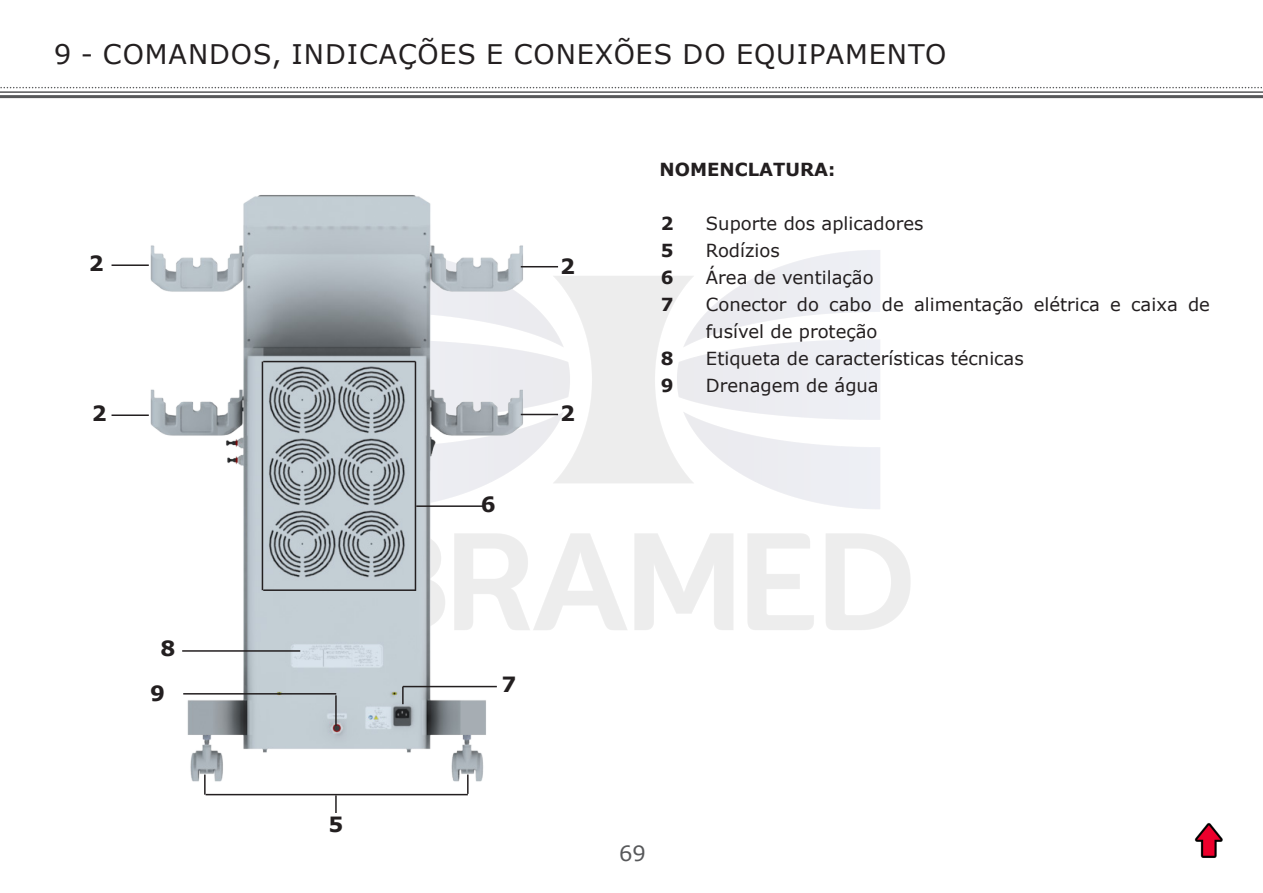
<style>
.page{position:relative;width:1263px;height:893px;background:#fff}
.page>*{position:absolute;margin:0;border:0;box-sizing:border-box;transform-origin:0 0}
.TITULO_1{font:27px "Verdana";letter-spacing:.035em;color:#231f20}
.Texto{font:700 21px "Verdana";color:#231f20}
.t1{font:21px "Verdana";color:#57585a}
.Texto-2{font:18px/27px "Verdana";color:#231f20}
.Texto-3{font:700 18px "Verdana";color:#231f20}
</style>
<div class="page">
<svg style="left:0;top:87px;width:1262px;height:1px"></svg>
<hr style="left:0;top:91px;width:1263px;height:2px;background:#57585a">
<hr style="left:0;top:95px;width:1263px;height:3px;background:#57585a">
<img style="left:1194px;top:823px;width:29px;height:35px">
<img style="left:111px;top:195px;width:470px;height:587px">
<hr style="left:521px;top:266px;width:37px;height:1px;background:#231f20">
<hr style="left:521px;top:414px;width:37px;height:1px;background:#231f20">
<hr style="left:112px;top:264px;width:37px;height:2px;background:#231f20">
<hr style="left:112px;top:414px;width:37px;height:2px;background:#231f20">
<hr style="left:204px;top:774px;width:2px;height:21px;background:#231f20">
<hr style="left:467px;top:774px;width:2px;height:20px;background:#231f20">
<hr style="left:206px;top:794px;width:262px;height:1px;background:#231f20">
<svg style="left:335px;top:795px;width:2px;height:18px"></svg>
<hr style="left:262px;top:362px;width:1px;height:228px;background:#231f20">
<hr style="left:263px;top:361px;width:152px;height:1px;background:#231f20">
<hr style="left:263px;top:589px;width:152px;height:2px;background:#231f20">
<hr style="left:415px;top:362px;width:1px;height:229px;background:#231f20">
<hr style="left:416px;top:505px;width:68px;height:2px;background:#231f20">
<svg style="left:402px;top:687px;width:2px;height:17px"></svg>
<hr style="left:403px;top:686px;width:94px;height:1px;background:#231f20">
<hr style="left:182px;top:650px;width:118px;height:2px;background:#231f20">
<hr style="left:335px;top:695px;width:2px;height:31px;background:#231f20">
<hr style="left:183px;top:693px;width:153px;height:2px;background:#231f20">
<p class="TITULO_1" style="left:54px;top:36px;width:894px">9 - COMANDOS, INDICAÇÕES E CONEXÕES DO EQUIPAMENTO</p>
<p class="Texto" style="left:89px;top:249px;width:16px">2</p>
<p class="Texto" style="left:560px;top:251px;width:16px">2</p>
<p class="Texto" style="left:92px;top:399px;width:16px">2</p>
<p class="Texto" style="left:560px;top:398px;width:16px">2</p>
<p class="Texto" style="left:481px;top:490px;width:16px">6</p>
<p class="Texto-3" style="left:659px;top:156px;width:177px">NOMENCLATURA:</p>
<p class="Texto-3" style="left:661px;top:211px;width:14px">2</p>
<p class="Texto-3" style="left:661px;top:238px;width:14px">5</p>
<p class="Texto-3" style="left:661px;top:265px;width:14px">6</p>
<p class="Texto-3" style="left:661px;top:292px;width:14px">7</p>
<p class="Texto-3" style="left:661px;top:346px;width:14px">8</p>
<p class="Texto-3" style="left:661px;top:373px;width:14px">9</p>
<p class="Texto-2" style="left:706px;top:210px;width:219px">Suporte dos aplicadores</p>
<p class="Texto-2" style="left:706px;top:237px;width:75px">Rodízios</p>
<p class="Texto-2" style="left:706px;top:264px;width:169px">Área de ventilação</p>
<p class="Texto-2" style="left:706px;top:291px;width:506px">Conector do cabo de alimentação elétrica e caixa de fusível de proteção</p>
<p class="Texto-2" style="left:706px;top:345px;width:319px">Etiqueta de características técnicas</p>
<p class="Texto-2" style="left:706px;top:372px;width:174px">Drenagem de água</p>
<p class="Texto" style="left:160px;top:633px;width:16px">8</p>
<p class="Texto" style="left:150px;top:678px;width:16px">9</p>
<p class="Texto" style="left:328px;top:809px;width:16px">5</p>
<p class="Texto" style="left:502px;top:669px;width:16px">7</p>
<p class="t1" style="left:619px;top:839px;width:28px">69</p>
</div>
